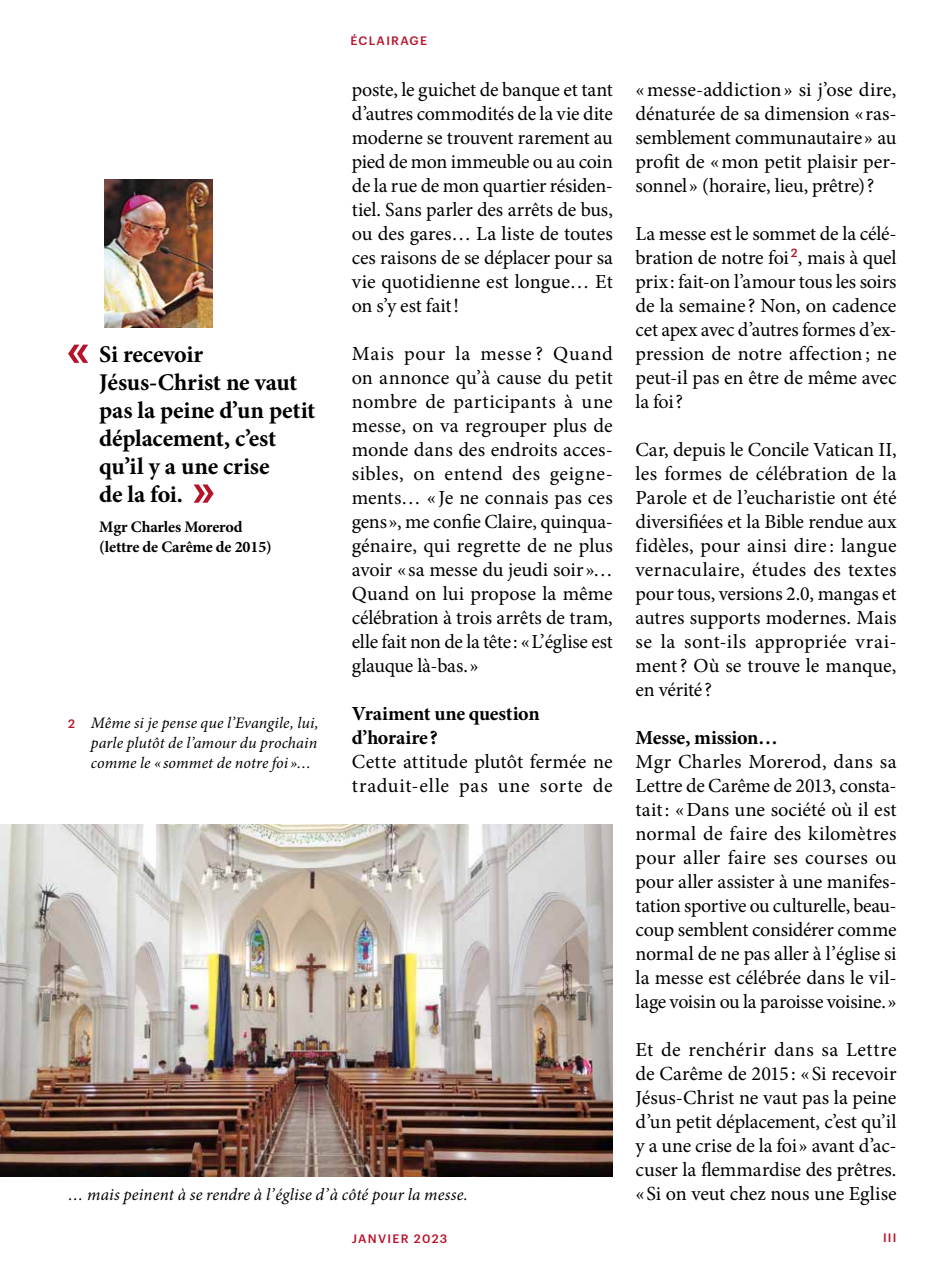
<style>
.page{position:relative;width:942px;height:1276px;background:#fff}
.page>*{position:absolute;margin:0;border:0;box-sizing:border-box;transform-origin:0 0}
.t1{font:700 24px/28px "Minion Pro";letter-spacing:-.005em;color:#000}
.t2{font:20px/24px "Minion Pro";letter-spacing:-.005em;color:#000;text-align:justify}
.t3{font:20px/24px "Minion Pro";letter-spacing:.02em;color:#000}
.t4{font:700 20px/24px "Minion Pro";letter-spacing:-.015em;color:#000}
.t5{font:italic 17px "Minion Pro";letter-spacing:.005em;color:#000}
.t6{font:italic 16px/20px "Minion Pro";letter-spacing:.005em;color:#000;text-align:justify}
.t7{font:700 16px/20px "Minion Pro";letter-spacing:-.01em;color:#000}
.t8{font:500 12px "Graphik";letter-spacing:.105em;color:#b7142c}
.s1{font-family:"Graphik";font-weight:500;font-style:normal;font-size:12px;color:#b7142c}
</style>
<div class="page">
<img style="left:0;top:824px;width:612px;height:352px">
<svg style="left:68px;top:345px;width:20px;height:18px"></svg>
<svg style="left:193px;top:484px;width:20px;height:19px"></svg>
<img style="left:105px;top:179px;width:108px;height:148px">
<p class="t1" style="left:99px;top:340px;width:217px">Si recevoir<br>Jésus-Christ ne vaut pas la peine d’un petit déplacement, c’est qu’il y a une crise<br>de la foi.</p>
<p class="t7" style="left:99px;top:517px;width:174px">Mgr Charles Morerod (lettre de Carême de 2015)</p>
<p class="t6" style="left:91px;top:713px;width:229px;text-indent:-23px"><span class="s1">2</span> Même si je pense que l’Evangile, lui, parle plutôt de l’amour du prochain comme le «sommet de notre foi»…</p>
<p class="t8" style="left:350px;top:31px;width:78px">ÉCLAIRAGE</p>
<p class="t2" style="left:351px;top:78px;width:262px">poste, le guichet de banque et tant d’autres commodités de la vie dite moderne se trouvent rarement au pied de mon immeuble ou au coin de la rue de mon quartier résiden&shy;tiel. Sans parler des arrêts de bus, ou des gares… La liste de toutes ces raisons de se déplacer pour sa vie quotidienne est longue… Et on s’y est fait!</p>
<p class="t2" style="left:351px;top:342px;width:262px">Mais pour la messe ? Quand on annonce qu’à cause du petit nombre de participants à une messe, on va regrouper plus de monde dans des endroits acces&shy;sibles, on entend des geigne&shy;ments… « Je ne connais pas ces gens», me confie Claire, quinqua&shy;génaire, qui regrette de ne plus avoir «sa messe du jeudi soir»… Quand on lui propose la même célébration à trois arrêts de tram, elle fait non de la tête: «L’église est glauque là-bas.»</p>
<p class="t4" style="left:351px;top:701px;width:189px">Vraiment une question d’horaire?</p>
<p class="t3" style="left:351px;top:750px;width:262px">Cette attitude plutôt fermée ne traduit-elle pas une sorte de</p>
<p class="t5" style="left:68px;top:1183px;width:401px">… mais peinent à se rendre à l’église d’à côté pour la messe.</p>
<p class="t2" style="left:635px;top:78px;width:262px">«messe-addiction» si j’ose dire, dénaturée de sa dimension «ras&shy;semblement communautaire» au profit de «mon petit plaisir per&shy;sonnel» (horaire, lieu, prêtre)?</p>
<p class="t2" style="left:635px;top:222px;width:262px">La messe est le sommet de la célé&shy;bration de notre foi <sup>2</sup>, mais à quel prix: fait-on l’amour tous les soirs de la semaine ? Non, on cadence cet apex avec d’autres formes d’ex&shy;pression de notre affection; ne peut-il pas en être de même avec la foi?</p>
<p class="t2" style="left:635px;top:438px;width:262px">Car, depuis le Concile Vatican II, les formes de célébration de la Parole et de l’eucharistie ont été diversifiées et la Bible rendue aux fidèles, pour ainsi dire : langue vernaculaire, études des textes pour tous, versions 2.0, mangas et autres supports modernes. Mais se la sont-ils appropriée vrai&shy;ment? Où se trouve le manque, en vérité?</p>
<p class="t4" style="left:635px;top:725px;width:144px">Messe, mission…</p>
<p class="t2" style="left:635px;top:750px;width:262px">Mgr Charles Morerod, dans sa Lettre de Carême de 2013, consta&shy;tait: «Dans une société où il est normal de faire des kilomètres pour aller faire ses courses ou pour aller assister à une manifes&shy;tation sportive ou culturelle, beau&shy;coup semblent considérer comme normal de ne pas aller à l’église si la messe est célébrée dans le vil&shy;lage voisin ou la paroisse voisine.»</p>
<p class="t2" style="left:635px;top:1038px;width:262px">Et de renchérir dans sa Lettre de Carême de 2015: «Si recevoir Jésus-Christ ne vaut pas la peine d’un petit déplacement, c’est qu’il y a une crise de la foi» avant d’ac&shy;cuser la flemmardise des prêtres. «Si on veut chez nous une Eglise</p>
<p class="t8" style="left:352px;top:1229px;width:97px">JANVIER 2023</p>
<p class="t8" style="left:882px;top:1228px;width:15px">III</p>
</div>
